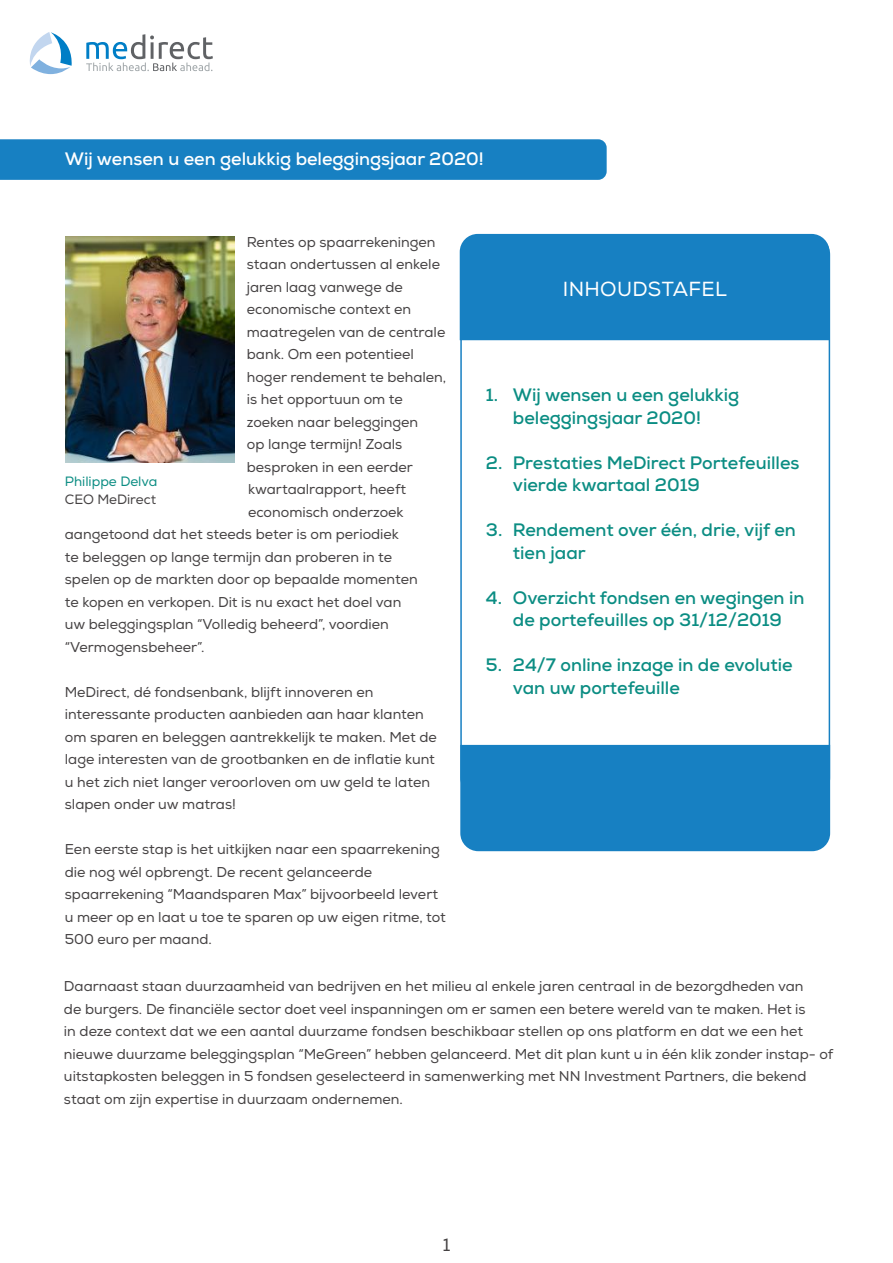
<style>
.page{position:relative;width:893px;height:1263px;background:#fff}
.page>*{position:absolute;margin:0;border:0;box-sizing:border-box;transform-origin:0 0}
.t1{font:20.4px "Nexa";letter-spacing:.015em;color:#fff}
.t2{font:700 18px/22.5px "Nexa";color:#0b8d83}
.t3{font:700 18px "Nexa";color:#fff}
.t4{font:18px "Nexa";color:#454243}
.t5{font:14.25px/22.5px "Nexa";color:#454243}
.t6{font:13.5px "Nexa";color:#0b8d83}
.t7{font:13.5px "Nexa";letter-spacing:-.005em;color:#454243}
</style>
<div class="page">
<svg style="left:30px;top:32px;width:42px;height:42px"></svg>
<svg style="left:86px;top:34px;width:127px;height:37px"></svg>
<div style="left:0;top:139px;width:607px;height:41px;background:#1780c2"></div>
<img style="left:65px;top:236px;width:169px;height:226px">
<div style="left:460px;top:234px;width:369px;height:106px;background:#1780c2"></div>
<div style="left:460px;top:745px;width:370px;height:106px;background:#1780c2"></div>
<p class="t3" style="left:65px;top:147px;width:420px">Wij wensen u een gelukkig beleggingsjaar 2020!</p>
<p class="t5" style="left:247px;top:231px;width:190px">Rentes op spaarrekeningen</p>
<p class="t5" style="left:247px;top:253px;width:195px">staan ondertussen al enkele</p>
<p class="t5" style="left:247px;top:276px;width:157px">jaren laag vanwege de</p>
<p class="t5" style="left:247px;top:298px;width:166px">economische context en</p>
<p class="t5" style="left:247px;top:321px;width:200px">maatregelen van de centrale</p>
<p class="t5" style="left:247px;top:343px;width:169px">bank. Om een potentieel</p>
<p class="t5" style="left:247px;top:366px;width:201px">hoger rendement te behalen,</p>
<p class="t5" style="left:247px;top:388px;width:157px">is het opportuun om te</p>
<p class="t5" style="left:247px;top:411px;width:173px">zoeken naar beleggingen</p>
<p class="t5" style="left:247px;top:433px;width:157px">op lange termijn! Zoals</p>
<p class="t5" style="left:247px;top:456px;width:168px">besproken in een eerder</p>
<p class="t5" style="left:248px;top:478px;width:160px">kwartaalrapport, heeft</p>
<p class="t5" style="left:248px;top:501px;width:157px">economisch onderzoek</p>
<p class="t5" style="left:65px;top:523px;width:336px">aangetoond dat het steeds beter is om periodiek</p>
<p class="t5" style="left:65px;top:546px;width:329px">te beleggen op lange termijn dan proberen in te</p>
<p class="t5" style="left:65px;top:568px;width:354px">spelen op de markten door op bepaalde momenten</p>
<p class="t5" style="left:65px;top:591px;width:338px">te kopen en verkopen. Dit is nu exact het doel van</p>
<p class="t5" style="left:65px;top:613px;width:325px">uw beleggingsplan “Volledig beheerd”, voordien</p>
<p class="t5" style="left:65px;top:636px;width:141px">“Vermogensbeheer”.</p>
<p class="t5" style="left:65px;top:681px;width:373px">MeDirect, dé fondsenbank, blijft innoveren en interessante producten aanbieden aan haar klanten om sparen en beleggen aantrekkelijk te maken. Met de lage interesten van de grootbanken en de inflatie kunt u het zich niet langer veroorloven om uw geld te laten slapen onder uw matras!</p>
<p class="t5" style="left:65px;top:838px;width:383px">Een eerste stap is het uitkijken naar een spaarrekening die nog wél opbrengt. De recent gelanceerde spaarrekening “Maandsparen Max” bijvoorbeeld levert u meer op en laat u toe te sparen op uw eigen ritme, tot 500 euro per maand.</p>
<p class="t6" style="left:65px;top:473px;width:94px">Philippe Delva</p>
<p class="t7" style="left:65px;top:491px;width:93px">CEO MeDirect</p>
<h1 class="t1" style="left:563px;top:277px;width:165px">INHOUDSTAFEL</h1>
<p class="t2" style="left:513px;top:384px;width:228px;text-indent:-27px">1. Wij wensen u een gelukkig beleggingsjaar 2020!</p>
<p class="t2" style="left:513px;top:451px;width:288px;text-indent:-27px">2. Prestaties MeDirect Portefeuilles vierde kwartaal 2019</p>
<p class="t2" style="left:513px;top:519px;width:284px;text-indent:-27px">3. Rendement over één, drie, vijf en tien jaar</p>
<p class="t2" style="left:486px;top:586px;width:320px;text-align:center">4. Overzicht fondsen en wegingen in de portefeuilles op 31/12/2019</p>
<p class="t2" style="left:513px;top:654px;width:281px;text-indent:-27px">5. 24/7 online inzage in de evolutie van uw portefeuille</p>
<p class="t5" style="left:64px;top:975px;width:771px">Daarnaast staan duurzaamheid van bedrijven en het milieu al enkele jaren centraal in de bezorgdheden van<br>de burgers. De financiële sector doet veel inspanningen om er samen een betere wereld van te maken. Het is<br>in deze context dat we een aantal duurzame fondsen beschikbaar stellen op ons platform en dat we een het nieuwe duurzame beleggingsplan “MeGreen” hebben gelanceerd. Met dit plan kunt u in één klik zonder instap- of uitstapkosten beleggen in 5 fondsen geselecteerd in samenwerking met NN Investment Partners, die bekend staat om zijn expertise in duurzaam ondernemen.</p>
<p class="t4" style="left:443px;top:1234px;width:9px">1</p>
</div>
